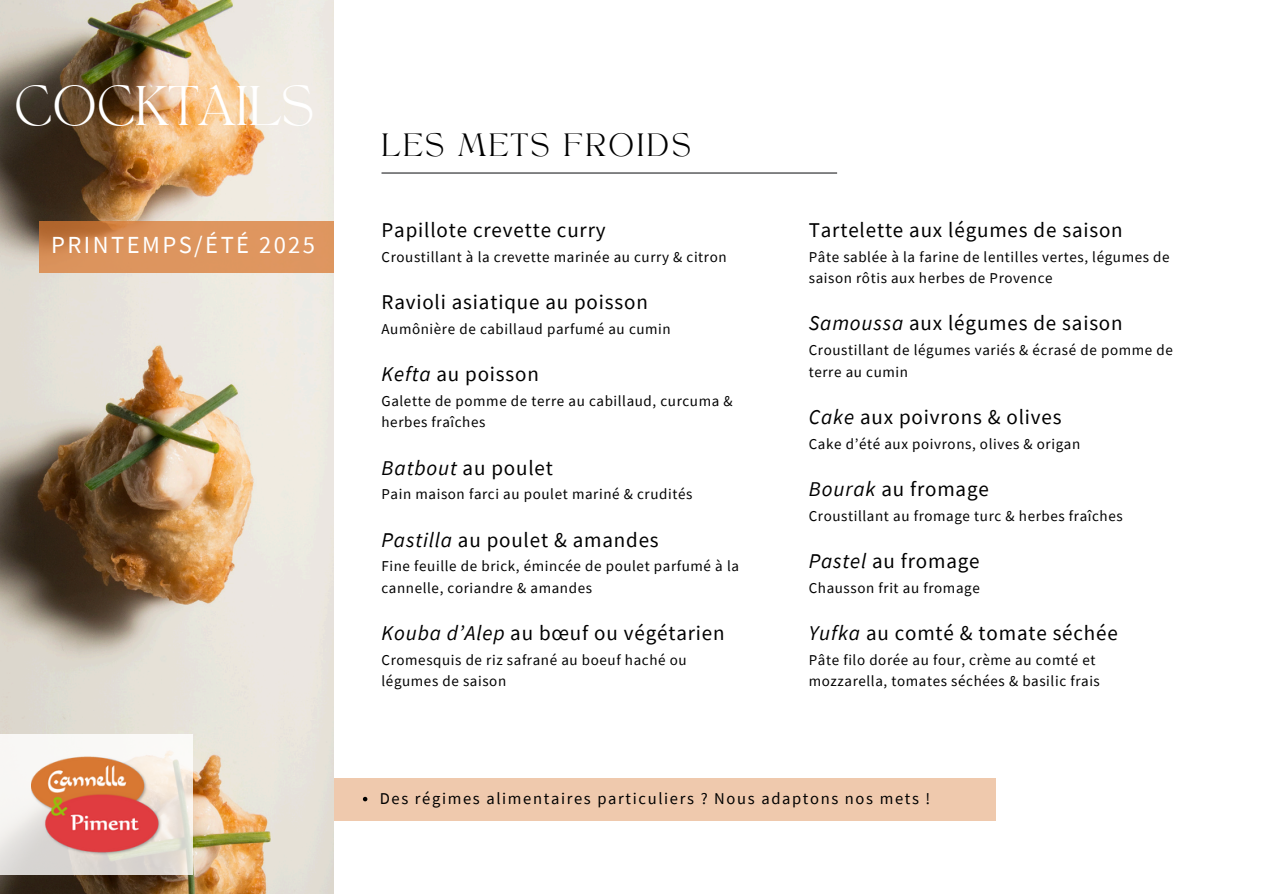
<style>
.page{position:relative;width:1264px;height:894px;background:#fff}
.page>*{position:absolute;margin:0;border:0;box-sizing:border-box;transform-origin:0 0}
.t1{font:39px "TANAEGEAN";color:#fff}
.t2{font:24.45px "Source Sans Pro";letter-spacing:.1em;color:#fff}
.t3{font:22.5px "TANAEGEAN";letter-spacing:.12em;color:#000}
.t4{font:21px "Source Sans Pro";letter-spacing:.04em;color:#000}
.t5{font:16.5px "Source Sans Pro";letter-spacing:.1em;color:#000}
.t6{font:15px/21.5px "Source Sans Pro";letter-spacing:.04em;color:#000}
.s1{font-style:italic}
</style>
<div class="page">
<img style="left:0;top:0;width:334px;height:893px">
<svg style="left:0;top:734px;width:193px;height:140px"></svg>
<img style="left:32px;top:731px;width:129px;height:146px">
<svg style="left:40px;top:221px;width:294px;height:51px;background:#d99059"></svg>
<hr style="left:381px;top:172px;width:456px;height:1px;background:#262728">
<div style="left:334px;top:777px;width:661px;height:43px;background:#efc9ad"></div>
<svg style="left:363px;top:796px;width:4px;height:5px"></svg>
<p class="t1" style="left:14px;top:84px;width:301px">COCKTAILS</p>
<p class="t3" style="left:381px;top:132px;width:311px">LES METS FROIDS</p>
<h2 class="t2" style="left:51px;top:229px;width:265px">PRINTEMPS/ÉTÉ 2025</h2>
<p class="t4" style="left:381px;top:216px;width:226px">Papillote crevette curry</p>
<p class="t6" style="left:381px;top:245px;width:347px">Croustillant à la crevette marinée au curry &amp; citron</p>
<p class="t4" style="left:381px;top:288px;width:268px">Ravioli asiatique au poisson</p>
<p class="t6" style="left:381px;top:317px;width:291px">Aumônière de cabillaud parfumé au cumin</p>
<p class="t4" style="left:381px;top:360px;width:159px"><span class="s1">Kefta</span> au poisson</p>
<p class="t6" style="left:381px;top:389px;width:352px">Galette de pomme de terre au cabillaud, curcuma &amp; herbes fraîches</p>
<p class="t4" style="left:381px;top:453px;width:173px"><span class="s1">Batbout</span> au poulet</p>
<p class="t6" style="left:381px;top:483px;width:312px">Pain maison farci au poulet mariné &amp; crudités</p>
<p class="t4" style="left:381px;top:525px;width:279px"><span class="s1">Pastilla</span> au poulet &amp; amandes</p>
<p class="t6" style="left:381px;top:555px;width:359px">Fine feuille de brick, émincée de poulet parfumé à la cannelle, coriandre &amp; amandes</p>
<p class="t4" style="left:381px;top:619px;width:344px"><span class="s1">Kouba d’Alep</span> au bœuf ou végétarien</p>
<p class="t6" style="left:381px;top:648px;width:306px">Cromesquis de riz safrané au boeuf haché ou légumes de saison</p>
<p class="t4" style="left:808px;top:216px;width:315px">Tartelette aux légumes de saison</p>
<p class="t6" style="left:808px;top:245px;width:362px">Pâte sablée à la farine de lentilles vertes, légumes de saison rôtis aux herbes de Provence</p>
<p class="t4" style="left:808px;top:309px;width:315px"><span class="s1">Samoussa</span> aux légumes de saison</p>
<p class="t6" style="left:808px;top:339px;width:365px">Croustillant de légumes variés &amp; écrasé de pomme de terre au cumin</p>
<p class="t4" style="left:808px;top:403px;width:254px"><span class="s1">Cake</span> aux poivrons &amp; olives</p>
<p class="t6" style="left:808px;top:432px;width:273px">Cake d’été aux poivrons, olives &amp; origan</p>
<p class="t4" style="left:808px;top:475px;width:182px"><span class="s1">Bourak</span> au fromage</p>
<p class="t6" style="left:808px;top:504px;width:315px">Croustillant au fromage turc &amp; herbes fraîches</p>
<p class="t4" style="left:808px;top:547px;width:172px"><span class="s1">Pastel</span> au fromage</p>
<p class="t6" style="left:808px;top:576px;width:172px">Chausson frit au fromage</p>
<p class="t4" style="left:808px;top:619px;width:311px"><span class="s1">Yufka</span> au comté &amp; tomate séchée</p>
<p class="t6" style="left:808px;top:648px;width:292px">Pâte filo dorée au four, crème au comté et mozzarella, tomates séchées &amp; basilic frais</p>
<p class="t5" style="left:380px;top:787px;width:552px">Des régimes alimentaires particuliers ? Nous adaptons nos mets !</p>
</div>
